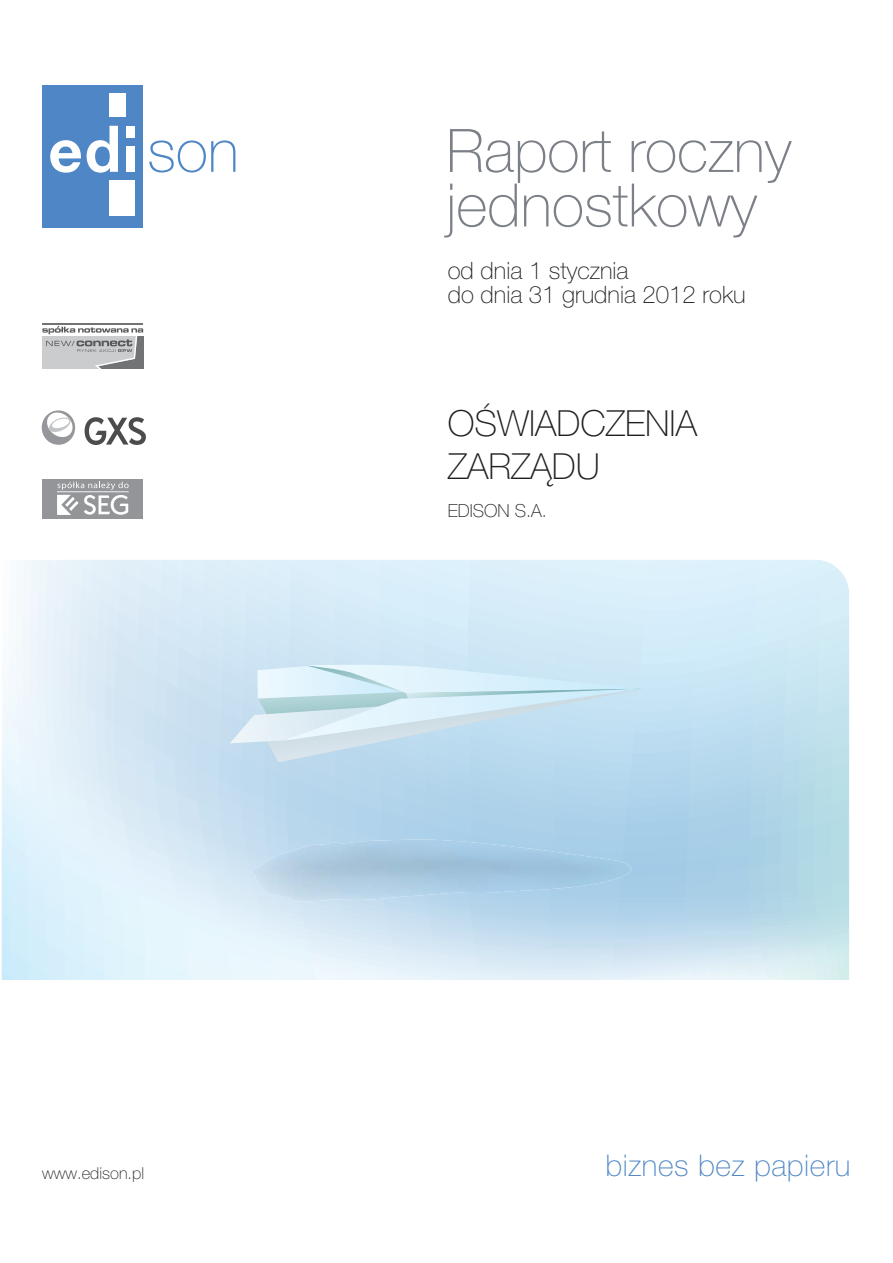
<style>
.page{position:relative;width:893px;height:1263px;background:#fff}
.page>*{position:absolute;margin:0;border:0;box-sizing:border-box;transform-origin:0 0}
.t1{font:100 60px/54.4px "Helvetica Neue CE";color:#7b7f87}
.t2{font:100 36px/43.2px "Helvetica Neue CE";color:#231f20}
.t3{font:100 30px "Helvetica Neue CE";letter-spacing:.02em;color:#4f87c6}
.t4{font:100 24px/24px "Helvetica Neue CE";color:#231f20}
.t5{font:100 18px "Helvetica Neue CE";color:#231f20}
.t6{font:100 16.5px "Helvetica Neue CE";color:#231f20}
</style>
<div class="page">
<svg style="left:1px;top:560px;width:848px;height:420px;background:#cee5f3"></svg>
<img style="left:252px;top:839px;width:380px;height:62px">
<svg style="left:230px;top:663px;width:412px;height:99px;background:#cbe4f1"></svg>
<div style="left:43px;top:85px;width:100px;height:143px;background:#4f87c6"></div>
<div style="left:126px;top:126px;width:9px;height:12px;background:#fff"></div>
<svg style="left:50px;top:126px;width:68px;height:47px"></svg>
<div style="left:126px;top:146px;width:9px;height:26px;background:#fff"></div>
<div style="left:110px;top:180px;width:25px;height:36px;background:#fff"></div>
<div style="left:109px;top:93px;width:17px;height:24px;background:#fff"></div>
<svg style="left:149px;top:140px;width:86px;height:33px"></svg>
<div style="left:43px;top:479px;width:100px;height:39px;background:#939598"></div>
<svg style="left:57px;top:482px;width:72px;height:33px"></svg>
<svg style="left:42px;top:410px;width:33px;height:35px"></svg>
<svg style="left:85px;top:417px;width:61px;height:28px"></svg>
<hr style="left:42px;top:323px;width:101px;height:1px;background:#717375">
<svg style="left:42px;top:326px;width:101px;height:43px;background:#bbbcbe"></svg>
<h1 class="t1" style="left:446px;top:131px;width:347px">Raport roczny jednostkowy</h1>
<p class="t4" style="left:448px;top:261px;width:299px">od dnia 1 stycznia<br>do dnia 31 grudnia 2012 roku</p>
<h2 class="t2" style="left:448px;top:406px;width:251px">OŚWIADCZENIA<br>ZARZĄDU</h2>
<p class="t5" style="left:448px;top:504px;width:100px">EDISON S.A.</p>
<p class="t6" style="left:42px;top:1163px;width:103px">www.edison.pl</p>
<p class="t3" style="left:606px;top:1148px;width:246px">biznes bez papieru</p>
</div>
